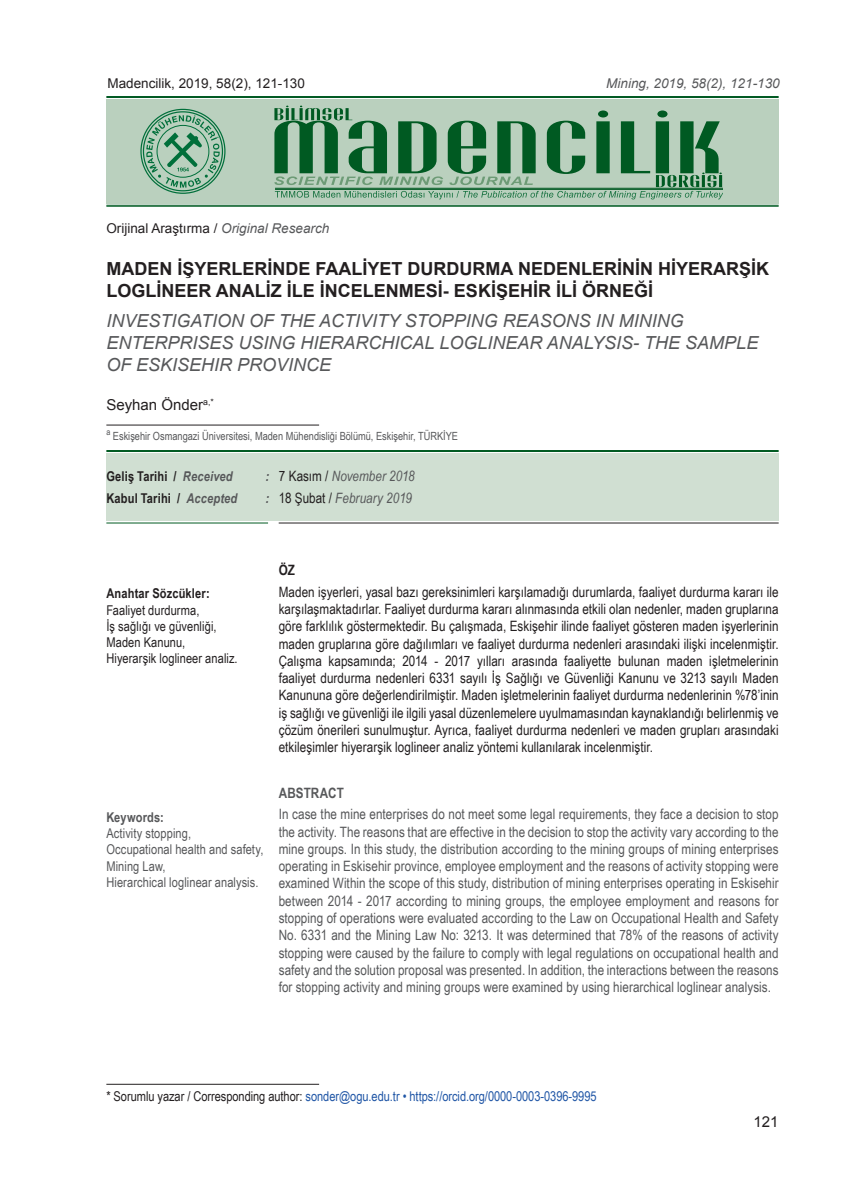
<style>
.page{position:relative;width:851px;height:1191px;background:#fff}
.page>*{position:absolute;margin:0;border:0;box-sizing:border-box;transform-origin:0 0}
.t1{font:italic 18px/21.6px "Arial";color:#57585a}
.t2{font:700 18px/22.5px "Arial";color:#231f20}
.t3{font:15px "Arial";color:#231f20}
.t4{font:14.25px/17.2px "Arial Narrow";letter-spacing:.005em;color:#57585a;text-align:justify}
.t5{font:14.25px/17.2px "Arial Narrow";letter-spacing:.005em;color:#231f20;text-align:justify}
.t6{font:italic 14.25px "Arial Narrow";letter-spacing:.005em;color:#57585a}
.t7{font:700 14.25px "Arial Narrow";letter-spacing:.005em;color:#57585a}
.t8{font:700 14.25px "Arial Narrow";color:#231f20}
.t9{font:13.5px "Arial Narrow";letter-spacing:-.005em;color:#2056a6}
.t10{font:13.5px/16.2px "Arial Narrow";letter-spacing:.005em;color:#57585a}
.t11{font:13.5px/16.2px "Arial Narrow";letter-spacing:.005em;color:#231f20}
.t12{font:13.5px "Arial";color:#231f20}
.t13{font:700 13.5px "Arial Narrow";letter-spacing:.01em;color:#231f20}
.t14{font:italic 13.5px "Arial";color:#57585a}
.t15{font:700 13.5px "Arial Narrow";letter-spacing:.01em;color:#57585a}
.t16{font:11.25px "Arial Narrow";color:#57585a}
.s1{font-style:italic;color:#57585a}
.s2{font-weight:700;font-size:13.5px}
.s3{font-style:normal;color:#231f20}
.s4{color:#231f20}
</style>
<div class="page">
<hr style="left:106px;top:425px;width:213px;height:1px;background:#231f20">
<div style="left:106px;top:453px;width:672px;height:68px;background:#d0dfd2"></div>
<div style="left:106px;top:99px;width:672px;height:105px;background:#bad0be"></div>
<svg style="left:140px;top:109px;width:85px;height:85px"></svg>
<hr style="left:106px;top:450px;width:672px;height:1px;background:#005a22">
<hr style="left:106px;top:451px;width:672px;height:1px;background:#005a22">
<hr style="left:106px;top:205px;width:672px;height:1px;background:#005a22">
<hr style="left:106px;top:206px;width:672px;height:1px;background:#005a22">
<hr style="left:106px;top:522px;width:162px;height:1px;background:#005a22">
<hr style="left:279px;top:522px;width:499px;height:1px;background:#231f20">
<svg style="left:274px;top:106px;width:448px;height:93px"></svg>
<hr style="left:106px;top:1084px;width:213px;height:1px;background:#231f20">
<hr style="left:106px;top:96px;width:672px;height:1px;background:#005a22">
<hr style="left:106px;top:97px;width:672px;height:1px;background:#005a22">
<p class="t12" style="left:107px;top:74px;width:199px">Madencilik, 2019, 58(2), 121-130</p>
<p class="t14" style="left:606px;top:74px;width:175px">Mining, 2019, 58(2), 121-130</p>
<p class="t12" style="left:106px;top:220px;width:224px">Orijinal Araştırma / <span class="s1">Original Research</span></p>
<p class="t2" style="left:106px;top:258px;width:664px">MADEN İŞYERLERİNDE FAALİYET DURDURMA NEDENLERİNİN HİYERARŞİK<br>LOGLİNEER ANALİZ İLE İNCELENMESİ- ESKİŞEHİR İLİ ÖRNEĞİ</p>
<p class="t1" style="left:106px;top:310px;width:653px">INVESTIGATION OF THE ACTIVITY STOPPING REASONS IN MINING<br>ENTERPRISES USING HIERARCHICAL LOGLINEAR ANALYSIS- THE SAMPLE<br>OF ESKISEHIR PROVINCE</p>
<p class="t3" style="left:106px;top:394px;width:109px">Seyhan Önder<sup>a,*</sup></p>
<p class="t16" style="left:106px;top:428px;width:353px"><sup>a</sup> Eskişehir Osmangazi Üniversitesi, Maden Mühendisliği Bölümü, Eskişehir, TÜRKİYE</p>
<p class="t13" style="left:106px;top:466px;width:128px">Geliş Tarihi / <span class="s1">Received</span></p>
<p class="t6" style="left:265px;top:466px;width:151px"><span class="s2">:</span> <span class="s3">7 Kasım /</span> November 2018</p>
<p class="t13" style="left:106px;top:488px;width:132px">Kabul Tarihi / <span class="s1">Accepted</span></p>
<p class="t6" style="left:265px;top:488px;width:148px"><span class="s2">:</span> <span class="s3">18 Şubat /</span> February 2019</p>
<p class="t13" style="left:106px;top:583px;width:105px">Anahtar Sözcükler:</p>
<p class="t11" style="left:106px;top:601px;width:133px">Faaliyet durdurma,<br>İş sağlığı ve güvenliği,<br>Maden Kanunu,<br>Hiyerarşik loglineer analiz.</p>
<p class="t15" style="left:106px;top:807px;width:59px">Keywords:</p>
<p class="t10" style="left:106px;top:825px;width:158px">Activity stopping,<br>Occupational health and safety,<br>Mining Law,<br>Hierarchical loglinear analysis.</p>
<p class="t8" style="left:279px;top:559px;width:18px">ÖZ</p>
<p class="t5" style="left:279px;top:582px;width:501px">Maden işyerleri, yasal bazı gereksinimleri karşılamadığı durumlarda, faaliyet durdurma kararı ile karşılaşmaktadırlar. Faaliyet durdurma kararı alınmasında etkili olan nedenler, maden gruplarına göre farklılık göstermektedir. Bu çalışmada, Eskişehir ilinde faaliyet gösteren maden işyerlerinin maden gruplarına göre dağılımları ve faaliyet durdurma nedenleri arasındaki ilişki incelenmiştir.<br>Çalışma kapsamında; 2014 - 2017 yılları arasında faaliyette bulunan maden işletmelerinin faaliyet durdurma nedenleri 6331 sayılı İş Sağlığı ve Güvenliği Kanunu ve 3213 sayılı Maden Kanununa göre değerlendirilmiştir. Maden işletmelerinin faaliyet durdurma nedenlerinin %78’inin iş sağlığı ve güvenliği ile ilgili yasal düzenlemelere uyulmamasından kaynaklandığı belirlenmiş ve çözüm önerileri sunulmuştur. Ayrıca, faaliyet durdurma nedenleri ve maden grupları arasındaki etkileşimler hiyerarşik loglineer analiz yöntemi kullanılarak incelenmiştir.</p>
<p class="t7" style="left:279px;top:782px;width:67px">ABSTRACT</p>
<p class="t4" style="left:279px;top:805px;width:501px">In case the mine enterprises do not meet some legal requirements, they face a decision to stop the activity. The reasons that are effective in the decision to stop the activity vary according to the mine groups. In this study, the distribution according to the mining groups of mining enterprises operating in Eskisehir province, employee employment and the reasons of activity stopping were examined Within the scope of this study, distribution of mining enterprises operating in Eskisehir between 2014 - 2017 according to mining groups, the employee employment and reasons for stopping of operations were evaluated according to the Law on Occupational Health and Safety No. 6331 and the Mining Law No: 3213. It was determined that 78% of the reasons of activity stopping were caused by the failure to comply with legal regulations on occupational health and safety and the solution proposal was presented. In addition, the interactions between the reasons for stopping activity and mining groups were examined by using hierarchical loglinear analysis.</p>
<p class="t9" style="left:106px;top:1086px;width:491px"><span class="s4">* Sorumlu yazar / Corresponding author:</span> sonder@ogu.edu.tr • https://orcid.org/0000-0003-0396-9995</p>
<p class="t3" style="left:753px;top:1112px;width:27px">121</p>
</div>
